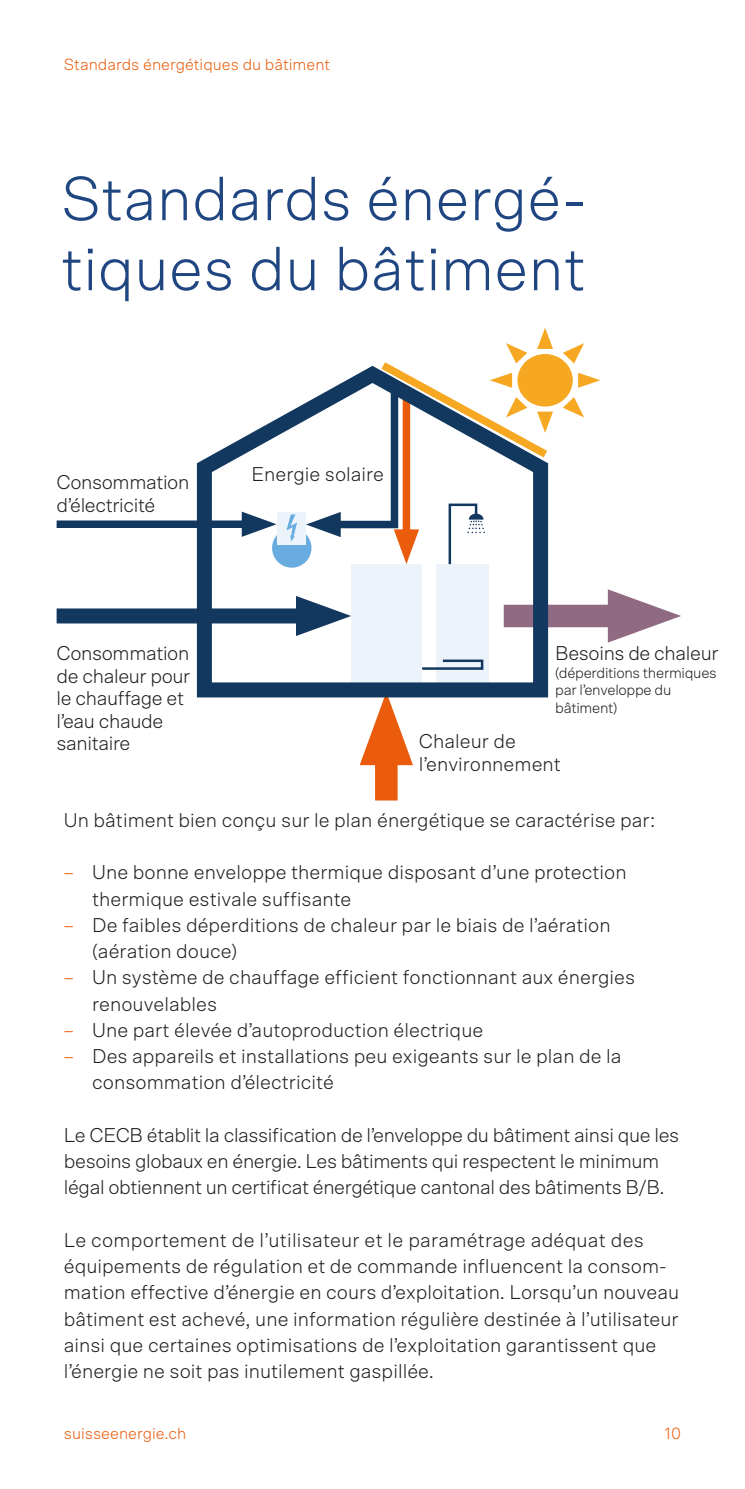
<style>
.page{position:relative;width:745px;height:1489px;background:#fff}
.page>*{position:absolute;margin:0;border:0;box-sizing:border-box;transform-origin:0 0}
.t1{font:300 62.5px/70px "Scto Grotesk A";color:#204682}
.t2{font:300 20px/26.2px "Scto Grotesk A";color:#1d1d1b}
.t3{font:300 20px/22.5px "Scto Grotesk A";letter-spacing:-.02em;color:#1d1d1b}
.t4{font:300 16.25px "Scto Grotesk A";color:#ea5b0b}
.t5{font:300 15px/17.5px "Scto Grotesk A";letter-spacing:-.02em;color:#1d1d1b}
.s1{color:#ea5b0b}
</style>
<div class="page">
<div style="left:503px;top:604px;width:134px;height:23px;background:#906a83"></div>
<svg style="left:607px;top:589px;width:73px;height:53px"></svg>
<div style="left:375px;top:734px;width:22px;height:66px;background:#ea5b0b"></div>
<svg style="left:359px;top:705px;width:54px;height:60px"></svg>
<div style="left:57px;top:608px;width:262px;height:15px;background:#12385f"></div>
<div style="left:57px;top:520px;width:198px;height:8px;background:#12385f"></div>
<svg style="left:184px;top:402px;width:371px;height:303px"></svg>
<svg style="left:419px;top:658px;width:65px;height:13px"></svg>
<svg style="left:306px;top:328px;width:294px;height:238px"></svg>
<p class="t4" style="left:64px;top:55px;width:268px">Standards énergétiques du bâtiment</p>
<h1 class="t1" style="left:61px;top:163px;width:526px">Standards énergé&shy;tiques du bâtiment</h1>
<p class="t3" style="left:57px;top:470px;width:134px">Consommation d’électricité</p>
<p class="t3" style="left:57px;top:642px;width:135px">Consommation de chaleur pour le chauffage et l’eau chaude sanitaire</p>
<p class="t2" style="left:251px;top:461px;width:134px">Energie solaire</p>
<p class="t3" style="left:555px;top:642px;width:165px">Besoins de chaleur</p>
<p class="t5" style="left:555px;top:663px;width:163px">(déperditions thermiques par l’enveloppe du bâtiment)</p>
<p class="t2" style="left:418px;top:729px;width:143px;line-height:22.5px">Chaleur de l’environnement</p>
<p class="t2" style="left:64px;top:806px;width:592px">Un bâtiment bien conçu sur le plan énergétique se caractérise par:</p>
<p class="t2" style="left:92px;top:859px;width:535px;text-indent:-28px"><span class="s1">–</span> Une bonne enveloppe thermique disposant d’une protection thermique estivale suffisante</p>
<p class="t2" style="left:92px;top:911px;width:519px;text-indent:-28px"><span class="s1">–</span> De faibles déperditions de chaleur par le biais de l’aération (aération douce)</p>
<p class="t2" style="left:92px;top:964px;width:544px;text-indent:-28px"><span class="s1">–</span> Un système de chauffage efficient fonctionnant aux énergies renouvelables</p>
<p class="t2" style="left:64px;top:1016px;width:421px"><span class="s1">–</span> Une part élevée d’autoproduction électrique</p>
<p class="t2" style="left:92px;top:1042px;width:530px;text-indent:-28px"><span class="s1">–</span> Des appareils et installations peu exigeants sur le plan de la consommation d’électricité</p>
<p class="t3" style="left:64px;top:1121px;width:616px;line-height:26.2px">Le CECB établit la classification de l’enveloppe du bâtiment ainsi que les besoins globaux en énergie. Les bâtiments qui respectent le minimum légal obtiennent un certificat énergétique cantonal des bâtiments B/B.</p>
<p class="t2" style="left:64px;top:1226px;width:616px">Le comportement de l’utilisateur et le paramétrage adéquat des équipements de régulation et de commande infl uencent la consom&shy;mation effective d’énergie en cours d’exploitation. Lorsqu’un nouveau bâtiment est achevé, une information régulière destinée à l’utilisateur ainsi que certaines optimisations de l’exploitation garantissent que l’énergie ne soit pas inutilement gaspillée.</p>
<p class="t4" style="left:64px;top:1423px;width:124px">suisseenergie.ch</p>
<p class="t4" style="left:664px;top:1423px;width:18px">10</p>
</div>
